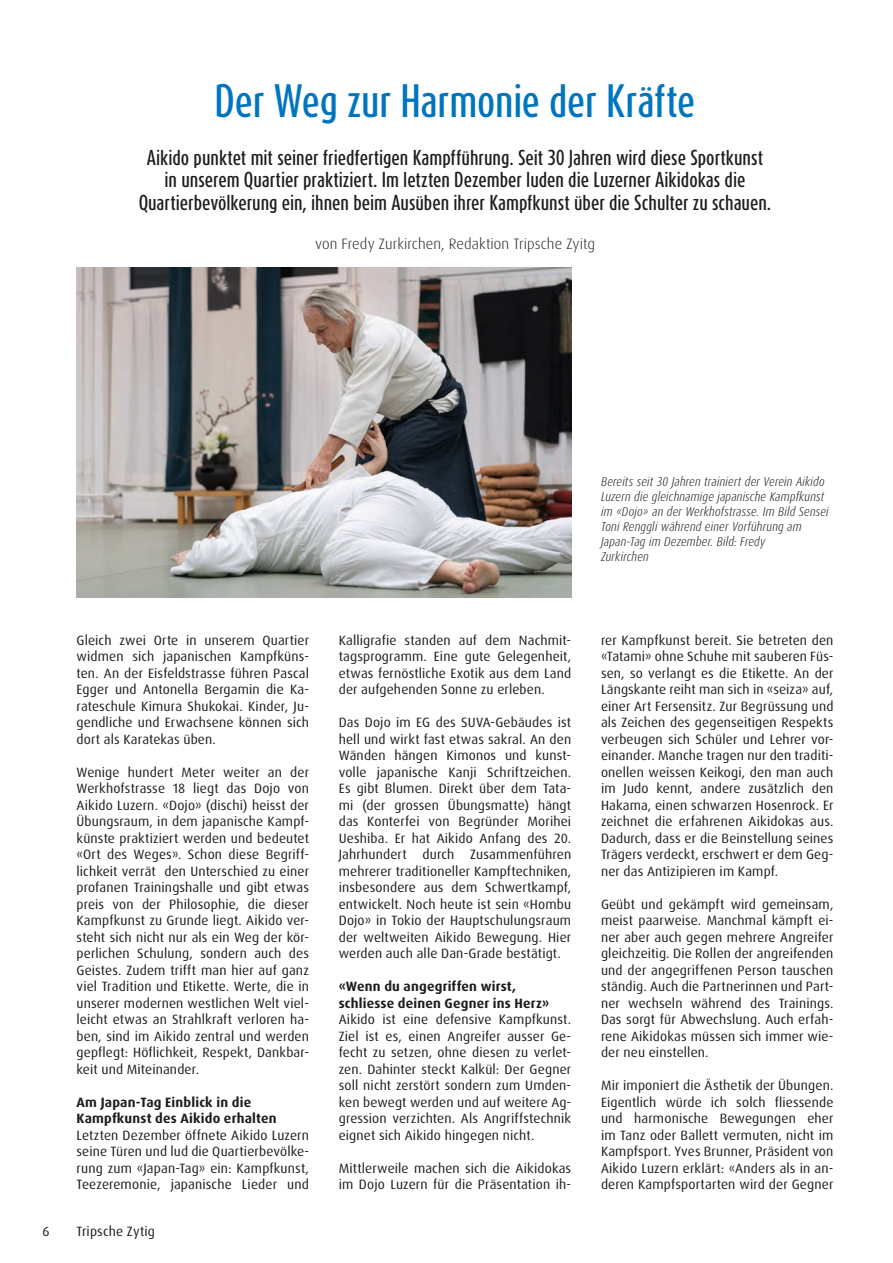
<style>
.page{position:relative;width:893px;height:1263px;background:#fff}
.page>*{position:absolute;margin:0;border:0;box-sizing:border-box;transform-origin:0 0}
.Titel{font:500 39px "Dax Compact Pro";letter-spacing:-.005em;color:#0075bf}
.Lead{font:500 18px/22.5px "Dax Compact Pro";color:#1d1d1b;text-align:center}
.Autor{font:300 15px "Dax";letter-spacing:.005em;color:#1d1d1b}
.Grundtext{font:13.5px/16.5px "Dax Pro";letter-spacing:.01em;color:#1d1d1b;text-align:justify}
.Zwischentitel{font:700 13.5px/16.5px "Dax Pro";letter-spacing:.015em;color:#1d1d1b}
.Bildunterschrift{font:italic 300 condensed 12.75px/15px "Dax Pro";letter-spacing:.015em;color:#1d1d1b}
</style>
<div class="page">
<img style="left:77px;top:268px;width:494px;height:330px">
<p class="Titel" style="left:215px;top:75px;width:482px">Der Weg zur Harmonie der Kräfte</p>
<p class="Lead" style="left:139px;top:146px;width:634px">Aikido punktet mit seiner friedfertigen Kampfführung. Seit 30 Jahren wird diese Sportkunst in unserem Quartier praktiziert. Im letzten Dezember luden die Luzerner Aikidokas die<br>Quartierbevölkerung ein, ihnen beim Ausüben ihrer Kampfkunst über die Schulter zu schauen.</p>
<p class="Autor" style="left:315px;top:235px;width:281px">von Fredy Zurkirchen, Redaktion Tripsche Zyitg</p>
<p class="Grundtext" style="left:77px;top:632px;width:234px">Gleich zwei Orte in unserem Quartier widmen sich japanischen Kampfküns&shy;ten. An der Eisfeldstrasse führen Pascal Egger und Antonella Bergamin die Ka&shy;rateschule Kimura Shukokai. Kinder, Ju&shy;gendliche und Erwachsene können sich dort als Karatekas üben.</p>
<p class="Grundtext" style="left:77px;top:764px;width:234px">Wenige hundert Meter weiter an der Werkhofstrasse 18 liegt das Dojo von Aikido Luzern. «Dojo» (dischi) heisst der Übungsraum, in dem japanische Kampf&shy;künste praktiziert werden und bedeutet «Ort des Weges». Schon diese Begriff&shy;lichkeit verrät den Unterschied zu einer profanen Trainingshalle und gibt etwas preis von der Philosophie, die dieser Kampfkunst zu Grunde liegt. Aikido ver&shy;steht sich nicht nur als ein Weg der kör&shy;perlichen Schulung, sondern auch des Geistes. Zudem trifft man hier auf ganz viel Tradition und Etikette. Werte, die in unserer modernen westlichen Welt viel&shy;leicht etwas an Strahlkraft verloren ha&shy;ben, sind im Aikido zentral und werden gepflegt: Höflichkeit, Respekt, Dankbar&shy;keit und Miteinander.</p>
<p class="Zwischentitel" style="left:77px;top:1094px;width:202px">Am Japan-Tag Einblick in die<br>Kampfkunst des Aikido erhalten</p>
<p class="Grundtext" style="left:77px;top:1127px;width:234px">Letzten Dezember öffnete Aikido Luzern seine Türen und lud die Quartierbevölke&shy;rung zum «Japan-Tag» ein: Kampfkunst, Teezeremonie, japanische Lieder und</p>
<p class="Grundtext" style="left:43px;top:1223px;width:9px">6</p>
<p class="Grundtext" style="left:77px;top:1223px;width:80px">Tripsche Zytig</p>
<p class="Bildunterschrift" style="left:601px;top:474px;width:229px">Bereits seit 30 Jahren trainiert der Verein Aikido Luzern die gleichnamige japanische Kampfkunst im «Dojo» an der Werkhofstrasse. Im Bild Sensei Toni Renggli während einer Vorführung am Japan-Tag im Dezember. Bild: Fredy</p>
<p class="Bildunterschrift" style="left:601px;top:549px;width:49px">Zurkirchen</p>
<p class="Grundtext" style="left:339px;top:632px;width:234px">Kalligrafie standen auf dem Nachmit&shy;tagsprogramm. Eine gute Gelegenheit, etwas fernöstliche Exotik aus dem Land der aufgehenden Sonne zu erleben.</p>
<p class="Grundtext" style="left:339px;top:714px;width:234px">Das Dojo im EG des SUVA-Gebäudes ist hell und wirkt fast etwas sakral. An den Wänden hängen Kimonos und kunst&shy;volle japanische Kanji Schriftzeichen.<br>Es gibt Blumen. Direkt über dem Tata&shy;mi (der grossen Übungsmatte) hängt das Konterfei von Begründer Morihei Ueshiba. Er hat Aikido Anfang des 20.<br>Jahrhundert durch Zusammenführen mehrerer traditioneller Kampftechniken, insbesondere aus dem Schwertkampf, entwickelt. Noch heute ist sein «Hombu Dojo» in Tokio der Hauptschulungsraum der weltweiten Aikido Bewegung. Hier werden auch alle Dan-Grade bestätigt.</p>
<p class="Zwischentitel" style="left:339px;top:978px;width:212px">«Wenn du angegriffen wirst, schliesse deinen Gegner ins Herz»</p>
<p class="Grundtext" style="left:339px;top:1011px;width:234px">Aikido ist eine defensive Kampfkunst.<br>Ziel ist es, einen Angreifer ausser Ge&shy;fecht zu setzen, ohne diesen zu verlet&shy;zen. Dahinter steckt Kalkül: Der Gegner soll nicht zerstört sondern zum Umden&shy;ken bewegt werden und auf weitere Ag&shy;gression verzichten. Als Angriffstechnik eignet sich Aikido hingegen nicht.</p>
<p class="Grundtext" style="left:339px;top:1160px;width:234px">Mittlerweile machen sich die Aikidokas im Dojo Luzern für die Präsentation ih-</p>
<p class="Grundtext" style="left:601px;top:632px;width:234px">rer Kampfkunst bereit. Sie betreten den «Tatami» ohne Schuhe mit sauberen Füs&shy;sen, so verlangt es die Etikette. An der Längskante reiht man sich in «seiza» auf, einer Art Fersensitz. Zur Begrüssung und als Zeichen des gegenseitigen Respekts verbeugen sich Schüler und Lehrer vor&shy;einander. Manche tragen nur den traditi&shy;onellen weissen Keikogi, den man auch im Judo kennt, andere zusätzlich den Hakama, einen schwarzen Hosenrock. Er zeichnet die erfahrenen Aikidokas aus.<br>Dadurch, dass er die Beinstellung seines Trägers verdeckt, erschwert er dem Geg&shy;ner das Antizipieren im Kampf.</p>
<p class="Grundtext" style="left:601px;top:896px;width:234px">Geübt und gekämpft wird gemeinsam, meist paarweise. Manchmal kämpft ei&shy;ner aber auch gegen mehrere Angreifer gleichzeitig. Die Rollen der angreifenden und der angegriffenen Person tauschen ständig. Auch die Partnerinnen und Part&shy;ner wechseln während des Trainings.<br>Das sorgt für Abwechslung. Auch erfah&shy;rene Aikidokas müssen sich immer wie&shy;der neu einstellen.</p>
<p class="Grundtext" style="left:601px;top:1077px;width:234px">Mir imponiert die Ästhetik der Übungen.<br>Eigentlich würde ich solch fliessende und harmonische Bewegungen eher im Tanz oder Ballett vermuten, nicht im Kampfsport. Yves Brunner, Präsident von Aikido Luzern erklärt: «Anders als in an&shy;deren Kampfsportarten wird der Gegner</p>
</div>
